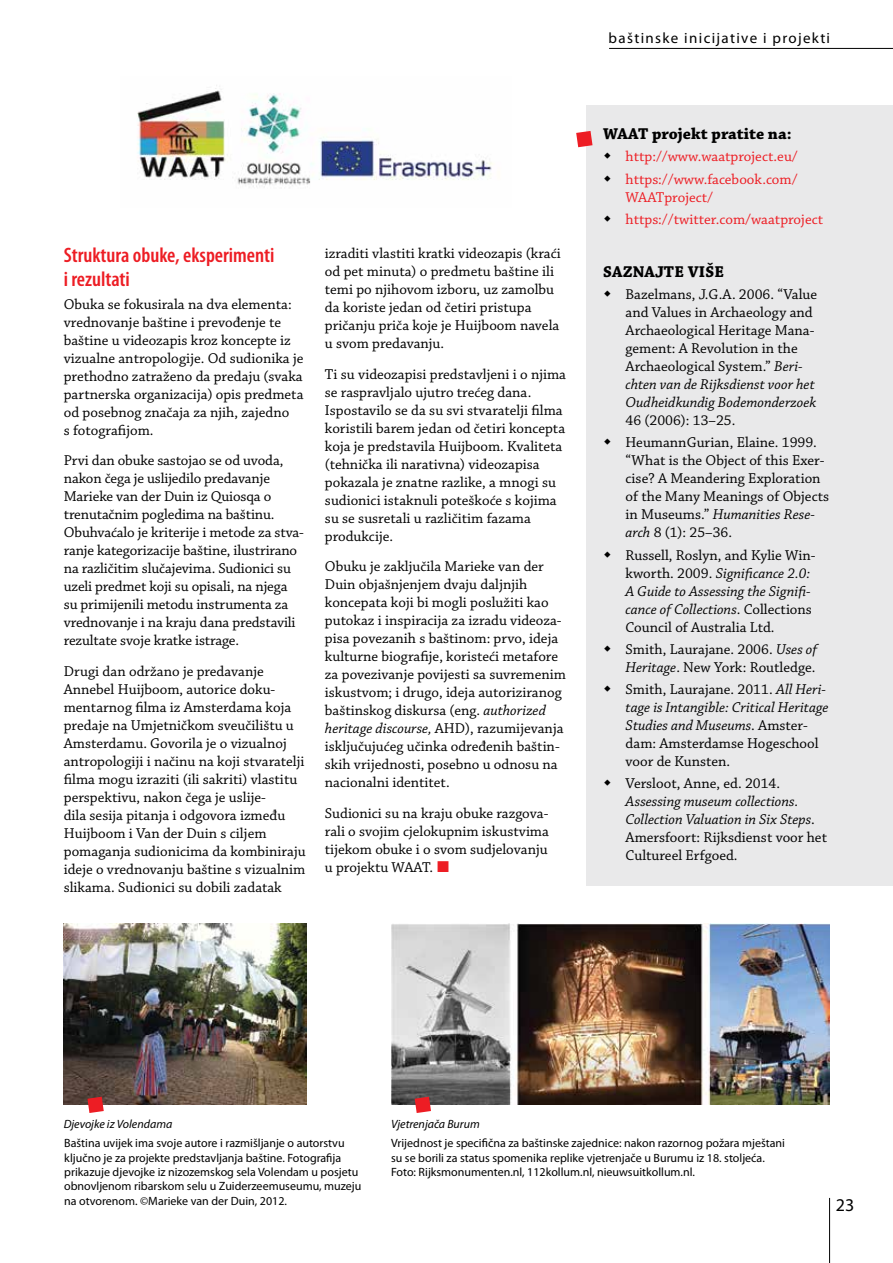
<style>
.page{position:relative;width:893px;height:1263px;background:#fff}
.page>*{position:absolute;margin:0;border:0;box-sizing:border-box;transform-origin:0 0}
.t1{font:600 condensed 21px/24px "Myriad Pro";color:#ed1d24}
.t2{font:18px "Myriad Pro";color:#000}
.t3{font:700 16.5px "Chaparral Pro";color:#000}
.t4{font:15px/18px "Chaparral Pro";color:#000}
.t5{font:italic 15px/18px "Chaparral Pro";color:#000}
.t6{font:15px/22.2px "Chaparral Pro";color:#ed1d24}
.t7{font:15px "Myriad Pro";letter-spacing:.09em;color:#000}
.t8{font:12px/14.4px "Myriad Pro";color:#000}
.t9{font:italic 12px "Myriad Pro";color:#000}
.s1{font-style:italic}
.s2{font-style:normal}
</style>
<div class="page">
<hr style="left:609px;top:48px;width:284px;height:1px;background:#000">
<div style="left:586px;top:106px;width:307px;height:780px;background:#e9e9ea"></div>
<svg style="left:576px;top:131px;width:16px;height:16px"></svg>
<img style="left:391px;top:923px;width:438px;height:182px">
<img style="left:64px;top:923px;width:243px;height:182px">
<svg style="left:415px;top:1097px;width:16px;height:16px"></svg>
<svg style="left:87px;top:1097px;width:17px;height:16px"></svg>
<img style="left:137px;top:85px;width:356px;height:103px">
<hr style="left:829px;top:1198px;width:1px;height:65px;background:#000">
<h1 class="t1" style="left:64px;top:243px;width:212px">Struktura obuke, eksperimenti i rezultati</h1>
<p class="t4" style="left:64px;top:295px;width:241px">Obuka se fokusirala na dva elementa: vrednovanje baštine i prevođenje te baštine u videozapis kroz koncepte iz vizualne antropologije. Od sudionika je prethodno zatraženo da predaju (svaka partnerska organizacija) opis predmeta od posebnog značaja za njih, zajedno<br>s fotografijom.</p>
<p class="t4" style="left:64px;top:452px;width:242px">Prvi dan obuke sastojao se od uvoda, nakon čega je uslijedilo predavanje Marieke van der Duin iz Quiosqa o trenutačnim pogledima na baštinu.<br>Obuhvaćalo je kriterije i metode za stva&shy;ranje kategorizacije baštine, ilustrirano na različitim slučajevima. Sudionici su uzeli predmet koji su opisali, na njega su primijenili metodu instrumenta za vrednovanje i na kraju dana predstavili rezultate svoje kratke istrage.</p>
<p class="t4" style="left:64px;top:663px;width:243px">Drugi dan održano je predavanje Annebel Huijboom, autorice doku&shy;mentarnog filma iz Amsterdama koja predaje na Umjetničkom sveučilištu u Amsterdamu. Govorila je o vizualnoj antropologiji i načinu na koji stvaratelji filma mogu izraziti (ili sakriti) vlastitu perspektivu, nakon čega je uslije-<br>dila sesija pitanja i odgovora između Huijboom i Van der Duin s ciljem pomaganja sudionicima da kombiniraju ideje o vrednovanju baštine s vizualnim slikama. Sudionici su dobili zadatak</p>
<p class="t4" style="left:325px;top:245px;width:237px">izraditi vlastiti kratki videozapis (kraći od pet minuta) o predmetu baštine ili temi po njihovom izboru, uz zamolbu da koriste jedan od četiri pristupa pričanju priča koje je Huijboom navela u svom predavanju.</p>
<p class="t4" style="left:325px;top:365px;width:243px">Ti su videozapisi predstavljeni i o njima se raspravljalo ujutro trećeg dana.<br>Ispostavilo se da su svi stvaratelji filma koristili barem jedan od četiri koncepta koja je predstavila Huijboom. Kvaliteta (tehnička ili narativna) videozapisa pokazala je znatne razlike, a mnogi su sudionici istaknuli poteškoće s kojima su se susretali u različitim fazama produkcije.</p>
<p class="t4" style="left:325px;top:558px;width:242px">Obuku je zaključila Marieke van der Duin objašnjenjem dvaju daljnjih koncepata koji bi mogli poslužiti kao putokaz i inspiracija za izradu videoza&shy;pisa povezanih s baštinom: prvo, ideja kulturne biografije, koristeći metafore za povezivanje povijesti sa suvremenim iskustvom; i drugo, ideja autoriziranog baštinskog diskursa (eng. <span class="s1">authorized heritage discourse,</span> AHD), razumijevanja isključujućeg učinka određenih baštin&shy;skih vrijednosti, posebno u odnosu na nacionalni identitet.</p>
<p class="t4" style="left:325px;top:805px;width:226px;text-align:justify">Sudionici su na kraju obuke razgova&shy;rali o svojim cjelokupnim iskustvima tijekom obuke i o svom sudjelovanju u projektu WAAT.</p>
<p class="t7" style="left:609px;top:29px;width:223px">baštinske inicijative i projekti</p>
<p class="t3" style="left:603px;top:124px;width:190px">WAAT projekt pratite na:</p>
<p class="t6" style="left:625px;top:146px;width:174px">http://www.waatproject.eu/ https://www.facebook.com/</p>
<p class="t6" style="left:625px;top:186px;width:199px">WAATproject/ https://twitter.com/waatproject</p>
<p class="t3" style="left:603px;top:262px;width:122px">SAZNAJTE VIŠE</p>
<p class="t4" style="left:625px;top:286px;width:193px">Bazelmans, J.G.A. 2006. “Value and Values in Archaeology and<br>Archaeological Heritage Mana&shy;gement: A Revolution in the<br>Archaeological System.” <span class="s1">Beri&shy;chten van de Rijksdienst voor het<br>Oudheidkundig Bodemonderzoek</span></p>
<p class="t4" style="left:625px;top:410px;width:193px;line-height:22.2px">46 (2006): 13–25.<br>HeumannGurian, Elaine. 1999.</p>
<p class="t4" style="left:625px;top:452px;width:205px">“What is the Object of this Exer&shy;cise? A Meandering Exploration of the Many Meanings of Objects in Museums.” <span class="s1">Humanities Rese&shy;arch</span> 8 (1): 25–36.</p>
<p class="t4" style="left:625px;top:546px;width:192px">Russell, Roslyn, and Kylie Win&shy;kworth. 2009. <span class="s1">Significance 2.0:<br>A Guide to Assessing the Signifi&shy;cance of Collections</span>. Collections<br>Council of Australia Ltd.</p>
<p class="t4" style="left:625px;top:641px;width:193px">Smith, Laurajane. 2006. <span class="s1">Uses of<br>Heritage</span>. New York: Routledge.</p>
<p class="t4" style="left:625px;top:681px;width:205px">Smith, Laurajane. 2011. <span class="s1">All Heri&shy;tage is Intangible: Critical Heritage<br>Studies and Museums</span>. Amster&shy;dam: Amsterdamse Hogeschool voor de Kunsten.</p>
<p class="t4" style="left:625px;top:775px;width:156px">Versloot, Anne, ed. 2014.</p>
<p class="t5" style="left:625px;top:793px;width:203px">Assessing museum collections.<br>Collection Valuation in Six Steps<span class="s2">.<br>Amersfoort: Rijksdienst voor het<br>Cultureel Erfgoed.</span></p>
<p class="t9" style="left:64px;top:1116px;width:110px">Djevojke iz Volendama</p>
<p class="t9" style="left:391px;top:1116px;width:90px">Vjetrenjača Burum</p>
<p class="t8" style="left:391px;top:1136px;width:395px">Vrijednost je specifična za baštinske zajednice: nakon razornog požara mještani su se borili za status spomenika replike vjetrenjače u Burumu iz 18. stoljeća.<br>Foto: Rijksmonumenten.nl, 112kollum.nl, nieuwsuitkollum.nl.</p>
<p class="t8" style="left:64px;top:1136px;width:299px">Baština uvijek ima svoje autore i razmišljanje o autorstvu ključno je za projekte predstavljanja baštine. Fotografija prikazuje djevojke iz nizozemskog sela Volendam u posjetu obnovljenom ribarskom selu u Zuiderzeemuseumu, muzeju na otvorenom. ©Marieke van der Duin, 2012.</p>
<p class="t2" style="left:836px;top:1194px;width:20px">23</p>
</div>
